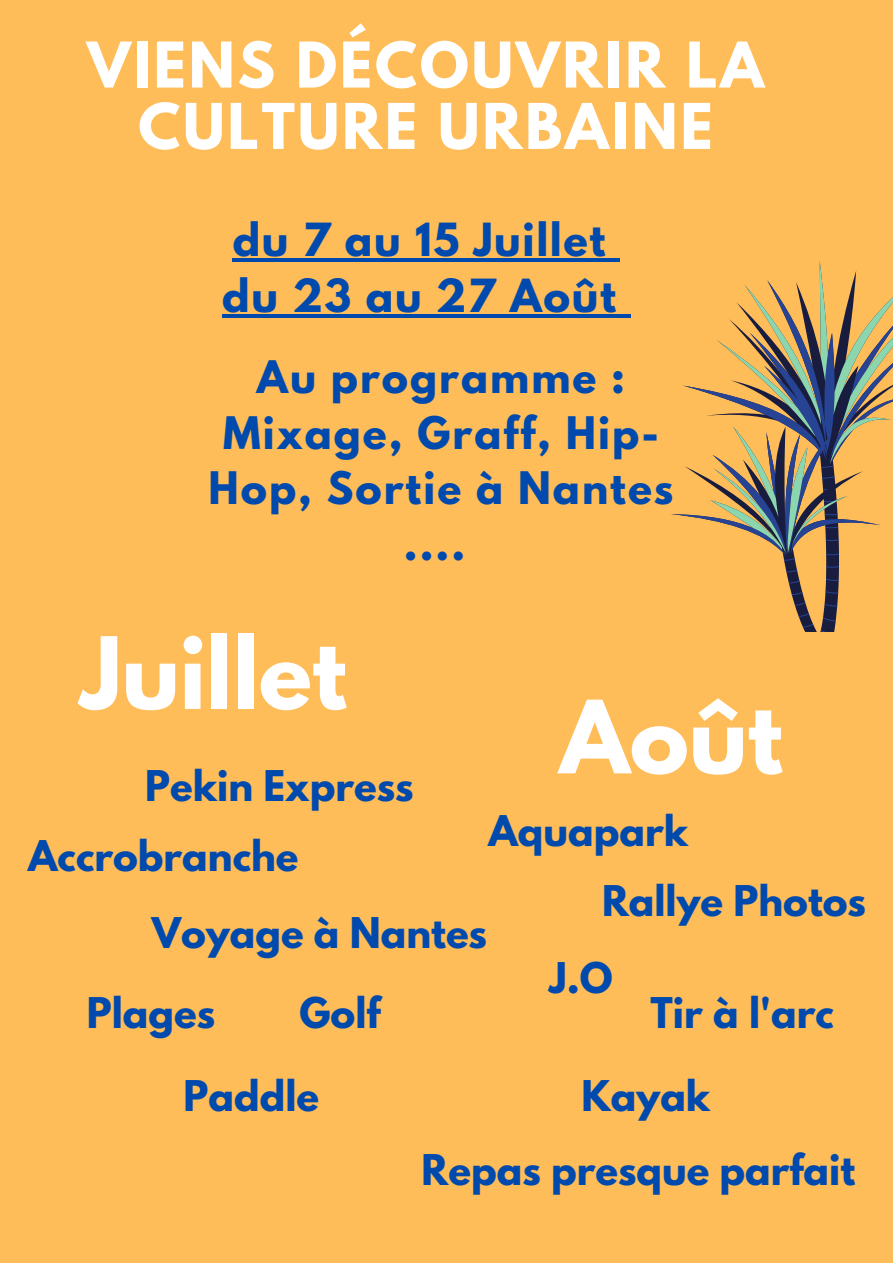
<style>
.page{position:relative;width:893px;height:1263px;background:#ffbd59}
.page>*{position:absolute;margin:0;border:0;box-sizing:border-box;transform-origin:0 0}
.t1{font:700 89.32px "League Spartan";color:#fff}
.t2{font:700 88.28px "League Spartan";color:#fff}
.t3{font:700 55.8px/61.3px "League Spartan";letter-spacing:.05em;color:#fff;text-align:center}
.t4{font:700 40.5px "League Spartan";letter-spacing:.04em;color:#004aad}
.t5{font:700 39.75px/55.4px "League Spartan";letter-spacing:.05em;color:#004aad;text-align:center}
.t6{font:700 37.5px "League Spartan";color:#004aad}
</style>
<div class="page">
<hr style="left:233px;top:258px;width:374px;height:4px;background:#004aad">
<hr style="left:607px;top:258px;width:13px;height:4px;background:#004aad">
<hr style="left:222px;top:314px;width:395px;height:4px;background:#004aad">
<hr style="left:617px;top:314px;width:13px;height:4px;background:#004aad">
<svg style="left:671px;top:385px;width:168px;height:247px"></svg>
<svg style="left:710px;top:261px;width:183px;height:293px"></svg>
<p class="t3" style="left:87px;top:42px;width:678px">VIENS DÉCOUVRIR LA<br>CULTURE URBAINE</p>
<p class="t4" style="left:233px;top:219px;width:374px">du 7 au 15 Juillet</p>
<p class="t4" style="left:222px;top:275px;width:395px">du 23 au 27 Août</p>
<p class="t5" style="left:208px;top:355px;width:466px">Au programme :<br>Mixage, Graff, Hip-<br>Hop, Sortie à Nantes ....</p>
<p class="t2" style="left:80px;top:629px;width:268px">Juillet</p>
<p class="t1" style="left:559px;top:693px;width:224px">Août</p>
<p class="t6" style="left:145px;top:767px;width:270px">Pekin Express</p>
<p class="t6" style="left:28px;top:837px;width:272px">Accrobranche</p>
<p class="t6" style="left:488px;top:812px;width:201px">Aquapark</p>
<p class="t6" style="left:602px;top:882px;width:265px">Rallye Photos</p>
<p class="t6" style="left:152px;top:915px;width:337px">Voyage à Nantes</p>
<p class="t6" style="left:87px;top:994px;width:130px">Plages</p>
<p class="t6" style="left:299px;top:994px;width:83px">Golf</p>
<p class="t6" style="left:549px;top:959px;width:65px">J.O</p>
<p class="t6" style="left:650px;top:994px;width:185px">Tir à l'arc</p>
<p class="t6" style="left:183px;top:1077px;width:137px">Paddle</p>
<p class="t6" style="left:581px;top:1077px;width:130px">Kayak</p>
<p class="t6" style="left:421px;top:1151px;width:435px">Repas presque parfait</p>
</div>
